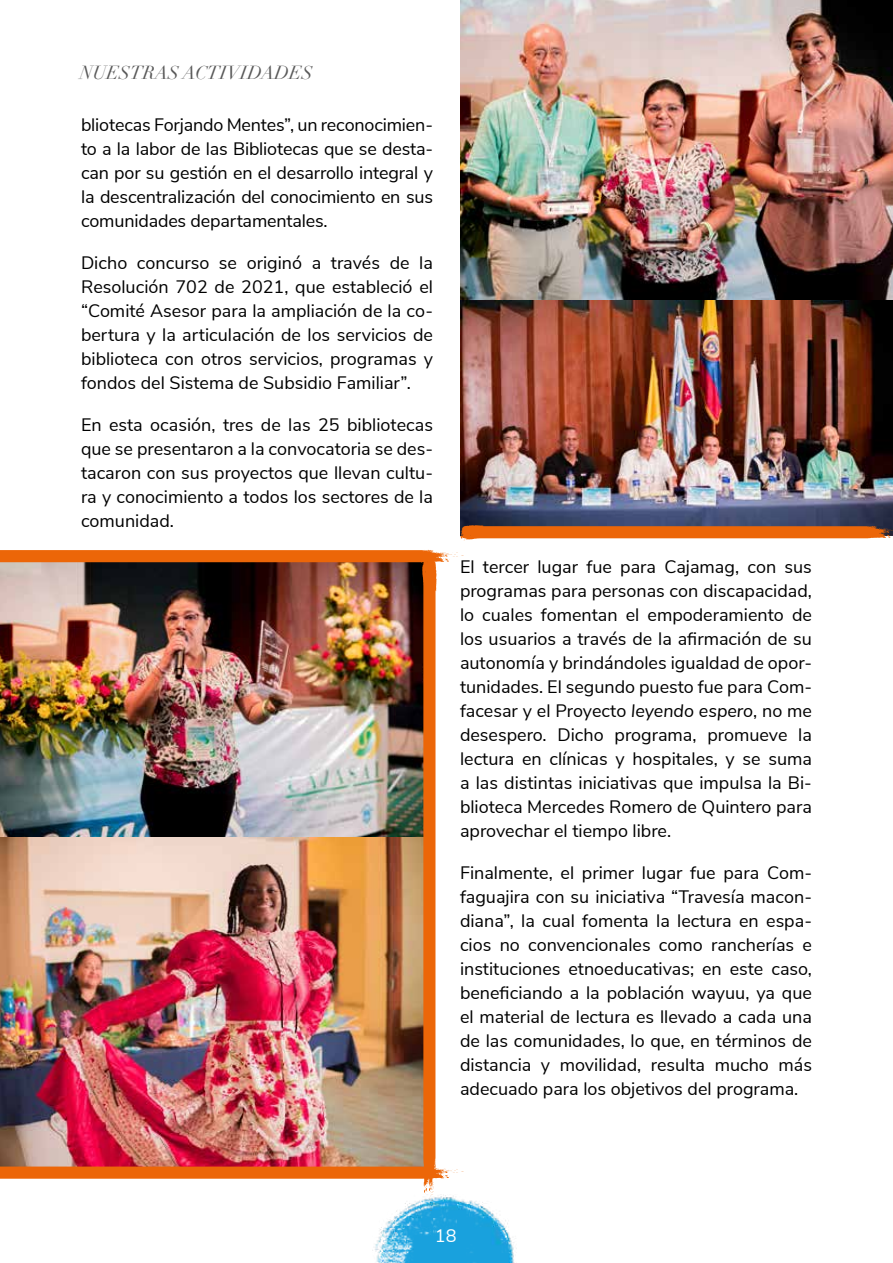
<style>
.page{position:relative;width:893px;height:1263px;background:#fff}
.page>*{position:absolute;margin:0;border:0;box-sizing:border-box;transform-origin:0 0}
.t1{font:italic 18.45px "Didot";color:#595959}
.t2{font:18px/24px "Nunito Sans";color:#000;text-align:justify}
.t3{font:18px "Nunito Sans";color:#fff}
.s1{font-style:italic}
</style>
<div class="page">
<img style="left:372px;top:1199px;width:143px;height:64px">
<img style="left:460px;top:0;width:433px;height:525px">
<img style="left:0;top:549px;width:462px;height:661px">
<svg style="left:460px;top:525px;width:433px;height:16px;background:#de7c39"></svg>
<p class="t1" style="left:80px;top:61px;width:234px">NUESTRAS ACTIVIDADES</p>
<p class="t2" style="left:81px;top:111px;width:354px">bliotecas Forjando Mentes”, un reconocimien&shy;to a la labor de las Bibliotecas que se desta&shy;can por su gestión en el desarrollo integral y la descentralización del conocimiento en sus comunidades departamentales.</p>
<p class="t2" style="left:81px;top:249px;width:353px">Dicho concurso se originó a través de la Resolución 702 de 2021, que estableció el “Comité Asesor para la ampliación de la co&shy;bertura y la articulación de los servicios de biblioteca con otros servicios, programas y fondos del Sistema de Subsidio Familiar”.</p>
<p class="t2" style="left:81px;top:411px;width:354px">En esta ocasión, tres de las 25 bibliotecas que se presentaron a la convocatoria se des&shy;tacaron con sus proyectos que llevan cultu&shy;ra y conocimiento a todos los sectores de la comunidad.</p>
<p class="t2" style="left:460px;top:554px;width:353px">El tercer lugar fue para Cajamag, con sus programas para personas con discapacidad, lo cuales fomentan el empoderamiento de los usuarios a través de la afirmación de su autonomía y brindándoles igualdad de opor&shy;tunidades. El segundo puesto fue para Com&shy;facesar y el Proyecto <span class="s1">leyendo espero</span>, no me desespero. Dicho programa, promueve la lectura en clínicas y hospitales, y se suma a las distintas iniciativas que impulsa la Bi&shy;blioteca Mercedes Romero de Quintero para aprovechar el tiempo libre.</p>
<p class="t2" style="left:460px;top:860px;width:353px">Finalmente, el primer lugar fue para Com&shy;faguajira con su iniciativa “Travesía macon&shy;diana”, la cual fomenta la lectura en espa&shy;cios no convencionales como rancherías e instituciones etnoeducativas; en este caso, beneficiando a la población wayuu, ya que el material de lectura es llevado a cada una de las comunidades, lo que, en términos de distancia y movilidad, resulta mucho más adecuado para los objetivos del programa.</p>
<p class="t3" style="left:435px;top:1222px;width:23px">18</p>
</div>
